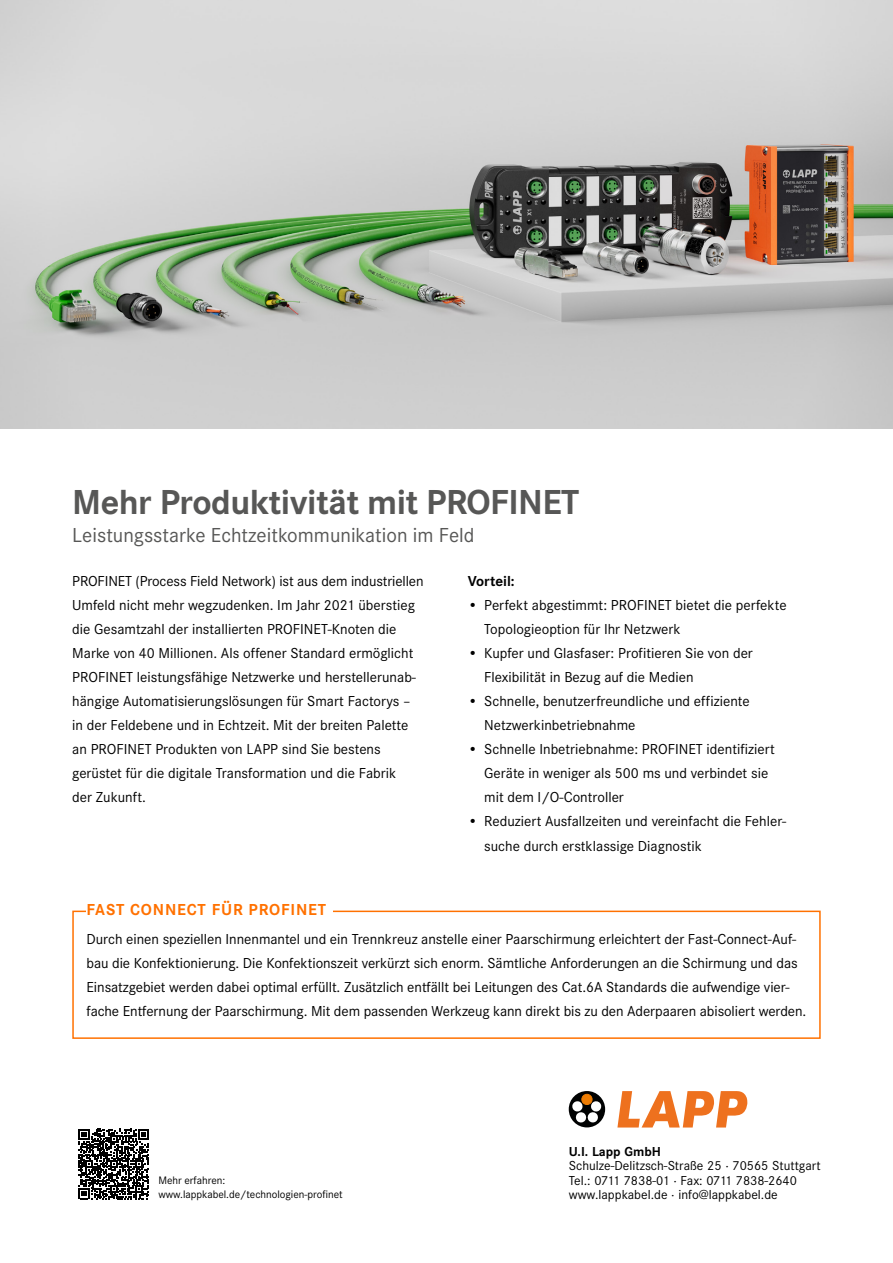
<style>
.page{position:relative;width:893px;height:1263px;background:#fff}
.page>*{position:absolute;margin:0;border:0;box-sizing:border-box;transform-origin:0 0}
.t1{font:700 36px "Corporate STOT";letter-spacing:-.015em;color:#575756}
.t2{font:21px "Corporate STOT";color:#575756}
.t3{font:700 16.5px "Corporate STOT";letter-spacing:.05em;color:#ff7100}
.t4{font:15px/24px "Corporate STOT";color:#000}
.t5{font:700 15px "Corporate STOT";color:#000}
.t6{font:13.5px/14.2px "Corporate STOT";color:#000}
.t7{font:700 13.5px "Corporate STOT";color:#000}
.t8{font:11.25px/13.5px "Corporate STOT";letter-spacing:-.005em;color:#000}
</style>
<div class="page">
<img style="left:0;top:0;width:893px;height:428px">
<svg style="left:617px;top:1091px;width:130px;height:36px"></svg>
<div style="left:569px;top:1091px;width:36px;height:36px;background:#010202;border-radius:50%"></div>
<svg style="left:572px;top:1101px;width:30px;height:22px"></svg>
<div style="left:582px;top:1094px;width:10px;height:10px;background:#ee7d04;border-radius:50%"></div>
<div style="left:582px;top:1094px;width:10px;height:10px;border:1px solid #ee7d04;border-radius:50%"></div>
<svg style="left:79px;top:1129px;width:70px;height:70px"></svg>
<div style="left:72px;top:910px;width:749px;height:129px;border:2px solid #ff7100"></div>
<div style="left:87px;top:902px;width:246px;height:23px;background:#fff"></div>
<h1 class="t1" style="left:72px;top:481px;width:509px">Mehr Produktivität mit PROFINET</h1>
<h2 class="t2" style="left:72px;top:523px;width:404px">Leistungsstarke Echtzeitkommunikation im Feld</h2>
<p class="t4" style="left:72px;top:569px;width:353px">PROFINET (Process Field Network) ist aus dem industriellen Umfeld nicht mehr wegzudenken. Im Jahr 2021 überstieg die Gesamtzahl der installierten PROFINET-Knoten die Marke von 40 Millionen. Als offener Standard ermöglicht PROFINET leistungsfähige Netzwerke und herstellerunab&shy;hängige Automatisierungslösungen für Smart Factorys – in der Feldebene und in Echtzeit. Mit der breiten Palette an PROFINET Produkten von LAPP sind Sie bestens gerüstet für die digitale Transformation und die Fabrik<br>der Zukunft.</p>
<p class="t5" style="left:468px;top:573px;width:48px">Vorteil:</p>
<p class="t4" style="left:484px;top:594px;width:304px;text-indent:-16px">• Perfekt abgestimmt: PROFINET bietet die perfekte<br>Topologieoption für Ihr Netzwerk</p>
<p class="t4" style="left:484px;top:642px;width:270px;text-indent:-16px">• Kupfer und Glasfaser: Profitieren Sie von der<br>Flexibilität in Bezug auf die Medien</p>
<p class="t4" style="left:484px;top:690px;width:267px;text-indent:-16px">• Schnelle, benutzerfreundliche und effiziente<br>Netzwerkinbetriebnahme</p>
<p class="t4" style="left:484px;top:738px;width:292px;text-indent:-16px">• Schnelle Inbetriebnahme: PROFINET identifiziert<br>Geräte in weniger als 500 ms und verbindet sie mit dem I/O-Controller</p>
<p class="t4" style="left:484px;top:810px;width:303px;text-indent:-16px">• Reduziert Ausfallzeiten und vereinfacht die Fehler&shy;suche durch erstklassige Diagnostik</p>
<p class="t3" style="left:87px;top:900px;width:241px">FAST CONNECT FÜR PROFINET</p>
<p class="t4" style="left:87px;top:927px;width:721px">Durch einen speziellen Innenmantel und ein Trennkreuz anstelle einer Paarschirmung erleichtert der Fast-Connect-Auf&shy;bau die Konfektionierung. Die Konfektionszeit verkürzt sich enorm. Sämtliche Anforderungen an die Schirmung und das Einsatzgebiet werden dabei optimal erfüllt. Zusätzlich entfällt bei Leitungen des Cat.6A Standards die aufwendige vier&shy;fache Entfernung der Paarschirmung. Mit dem passenden Werkzeug kann direkt bis zu den Aderpaaren abisoliert werden.</p>
<p class="t8" style="left:158px;top:1174px;width:186px">Mehr erfahren: www.lappkabel.de/technologien-profinet</p>
<p class="t7" style="left:569px;top:1144px;width:94px">U.I. Lapp GmbH</p>
<p class="t6" style="left:569px;top:1159px;width:254px">Schulze-Delitzsch-Straße 25 · 70565 Stuttgart<br>Tel.: 0711 7838-01 · Fax: 0711 7838-2640 www.lappkabel.de · info@lappkabel.de</p>
</div>
